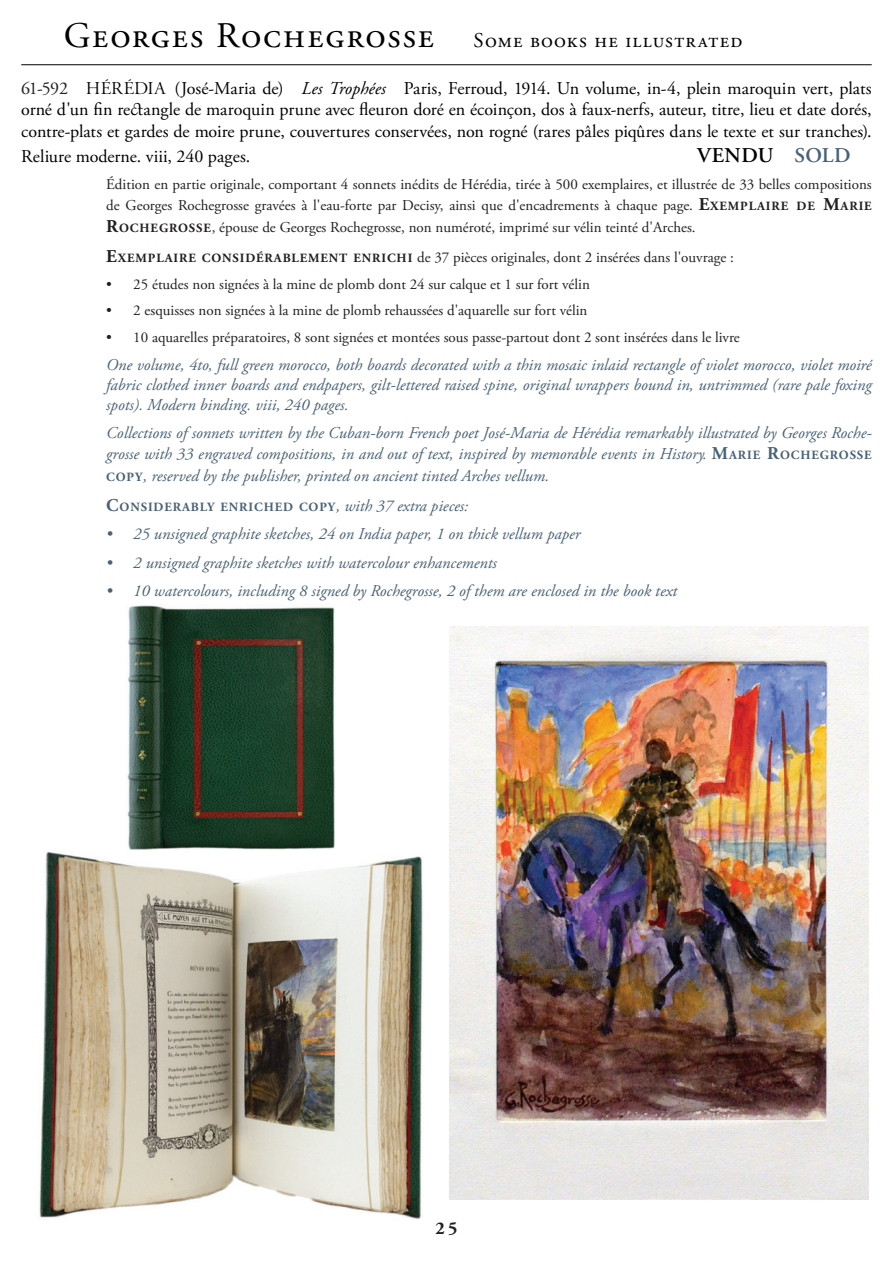
<style>
.page{position:relative;width:893px;height:1263px;background:#fff}
.page>*{position:absolute;margin:0;border:0;box-sizing:border-box;transform-origin:0 0}
.t1{font:21px "Adobe Garamond Pro";letter-spacing:.06em;color:#000}
.t2{font:600 21px "Adobe Garamond Pro";letter-spacing:.02em;color:#000}
.t3{font:18px/21.6px "Adobe Garamond Pro";letter-spacing:.005em;color:#000;text-align:justify}
.t4{font:700 18px "Adobe Garamond Pro";color:#231f20}
.t5{font:italic 16.5px/19.8px "Adobe Garamond Pro";color:#496277;text-align:justify}
.t6{font:15px/21.6px "Adobe Garamond Pro";color:#231f20;text-align:justify}
.t7{font:700 12.6px "Adobe Garamond Pro";letter-spacing:.07em;color:#496277}
.s1{font-size:36px}
.s2{color:#231f20}
.s3{font-style:italic}
.s4{color:#496277}
.s5{font-weight:700;font-size:18px}
.s6{font-weight:700;font-size:12.6px}
.s7{font-weight:700;font-style:normal;font-size:18px}
.s8{font-weight:700;font-style:normal;font-size:12.6px}
.s9{font-size:18px}
.s10{font-weight:400;font-style:italic;font-size:16.5px}
</style>
<div class="page">
<hr style="left:21px;top:64px;width:851px;height:1px;background:#000">
<img style="left:127px;top:605px;width:208px;height:245px">
<img style="left:39px;top:851px;width:384px;height:368px">
<img style="left:449px;top:626px;width:420px;height:574px">
<p class="t1" style="left:64px;top:28px;width:680px"><span class="s1">Georges Rochegrosse</span> Some books he illustrated</p>
<p class="t3" style="left:21px;top:78px;width:852px"><span class="s2">61-592</span> HÉRÉDIA (José-Maria de) <span class="s3">Les Trophées</span> Paris, Ferroud, 1914. Un volume, in-4, plein maroquin vert, plats orné d'un fin rectangle de maroquin prune avec fleuron doré en écoinçon, dos à faux-nerfs, auteur, titre, lieu et date dorés, contre-plats et gardes de moire prune, couvertures conservées, non rogné (rares pâles piqûres dans le texte et sur tranches).</p>
<p class="t3" style="left:21px;top:146px;width:230px">Reliure moderne. viii, 240 pages.</p>
<p class="t2" style="left:697px;top:143px;width:155px">VENDU <span class="s4">SOLD</span></p>
<p class="t6" style="left:106px;top:174px;width:767px">Édition en partie originale, comportant 4 sonnets inédits de Hérédia, tirée à 500 exemplaires, et illustrée de 33 belles compositions de Georges Rochegrosse gravées à l'eau-forte par Decisy, ainsi que d'encadrements à chaque page. <span class="s5">E</span><span class="s6">XEMPLAIRE DE</span> <span class="s5">M</span><span class="s6">ARIE </span><span class="s5">R</span><span class="s6">OCHEGROSSE</span>, épouse de Georges Rochegrosse, non numéroté, imprimé sur vélin teinté d'Arches.</p>
<p class="t6" style="left:106px;top:247px;width:629px"><span class="s5">E</span><span class="s6">XEMPLAIRE CONSIDÉRABLEMENT ENRICHI</span> de 37 pièces originales, dont 2 insérées dans l'ouvrage :</p>
<p class="t6" style="left:106px;top:274px;width:485px">• 25 études non signées à la mine de plomb dont 24 sur calque et 1 sur fort vélin</p>
<p class="t6" style="left:106px;top:300px;width:483px">• 2 esquisses non signées à la mine de plomb rehaussées d'aquarelle sur fort vélin</p>
<p class="t6" style="left:106px;top:327px;width:635px">• 10 aquarelles préparatoires, 8 sont signées et montées sous passe-partout dont 2 sont insérées dans le livre</p>
<p class="t5" style="left:106px;top:355px;width:767px">One volume, 4to, full green morocco, both boards decorated with a thin mosaic inlaid rectangle of violet morocco, violet moiré fabric clothed inner boards and endpapers, gilt-lettered raised spine, original wrappers bound in, untrimmed (rare pale foxing spots). Modern binding. viii, 240 pages.</p>
<p class="t5" style="left:106px;top:422px;width:767px;line-height:21.6px">Collections of sonnets written by the Cuban-born French poet José-Maria de Hérédia remarkably illustrated by Georges Roche&shy;grosse with 33 engraved compositions, in and out of text, inspired by memorable events in History. <span class="s7">M</span><span class="s8">ARIE</span> <span class="s7">R</span><span class="s8">OCHEGROSSE COPY</span>, reserved by the publisher, printed on ancient tinted Arches vellum.</p>
<p class="t7" style="left:106px;top:500px;width:364px"><span class="s9">C</span>ONSIDERABLY ENRICHED COPY<span class="s10">, with 37 extra pieces:</span></p>
<p class="t5" style="left:106px;top:525px;width:476px">• 25 unsigned graphite sketches, 24 on India paper, 1 on thick vellum paper</p>
<p class="t5" style="left:106px;top:553px;width:392px">• 2 unsigned graphite sketches with watercolour enhancements</p>
<p class="t5" style="left:106px;top:581px;width:572px">• 10 watercolours, including 8 signed by Rochegrosse, 2 of them are enclosed in the book text</p>
<p class="t4" style="left:435px;top:1217px;width:23px">25</p>
</div>
